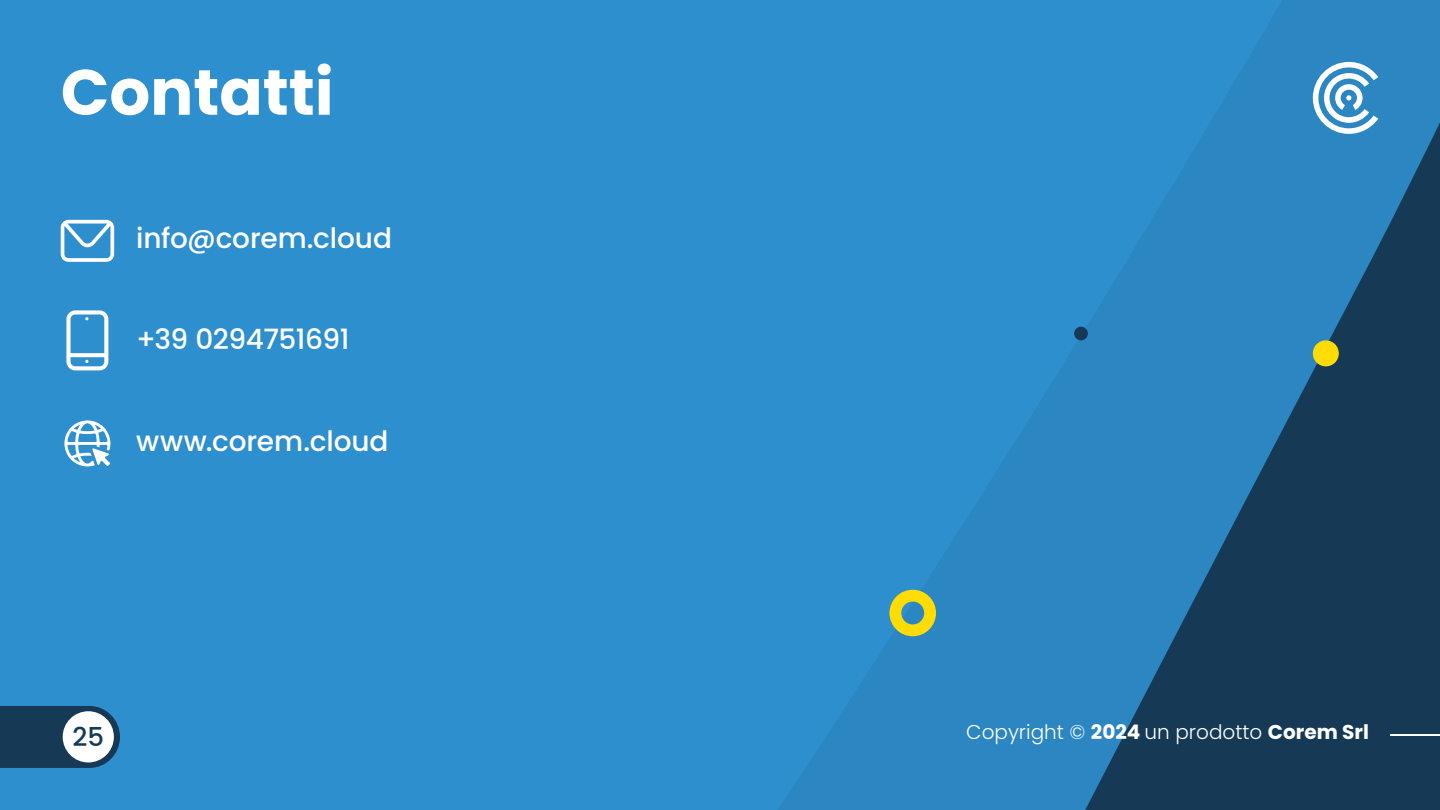
<style>
.page{position:relative;width:1440px;height:810px;background:#2e8fce}
.page>*{position:absolute;margin:0;border:0;box-sizing:border-box;transform-origin:0 0}
.t1{font:700 64px "Poppins";color:#fff}
.t2{font:500 28px "Poppins";letter-spacing:-.005em;color:#fff}
.t3{font:500 26px "Poppins";color:#163a56}
.t4{font:300 20px "Poppins";color:#fff}
.s1{font-weight:700}
</style>
<div class="page">
<svg style="left:778px;top:0;width:662px;height:810px"></svg>
<svg style="left:1084px;top:63px;width:356px;height:747px;fill:#2b86c2"></svg>
<svg style="left:889px;top:590px;width:47px;height:46px"></svg>
<div style="left:1074px;top:327px;width:14px;height:13px;background:#163a56;border-radius:50%"></div>
<svg style="left:1312px;top:339px;width:28px;height:29px"></svg>
<hr style="left:1390px;top:734px;width:50px;height:1px;background:#fff">
<svg style="left:61px;top:220px;width:53px;height:42px"></svg>
<svg style="left:66px;top:310px;width:42px;height:60px"></svg>
<svg style="left:64px;top:420px;width:46px;height:46px"></svg>
<svg style="left:0;top:706px;width:120px;height:62px;background:#194160"></svg>
<div style="left:63px;top:711px;width:51px;height:51px;background:#fff;border-radius:50%"></div>
<svg style="left:1313px;top:62px;width:65px;height:72px"></svg>
<h1 class="t1" style="left:61px;top:55px;width:274px">Contatti</h1>
<p class="t2" style="left:136px;top:222px;width:257px">info@corem.cloud</p>
<p class="t2" style="left:136px;top:323px;width:215px">+39 0294751691</p>
<p class="t2" style="left:136px;top:425px;width:254px">www.corem.cloud</p>
<p class="t3" style="left:72px;top:722px;width:33px">25</p>
<p class="t4" style="left:966px;top:721px;width:404px">Copyright © <span class="s1">2024</span> un prodotto <span class="s1">Corem Srl</span></p>
</div>
